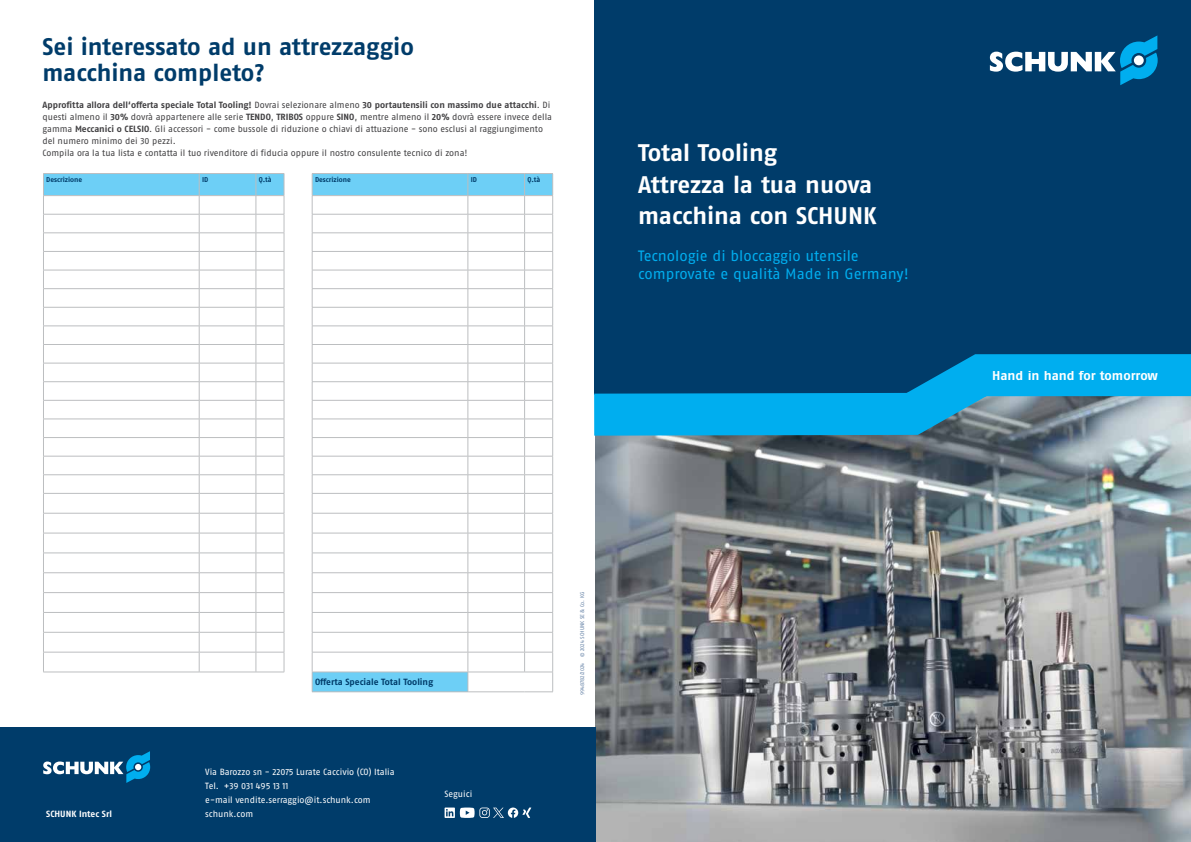
<style>
.page{position:relative;width:1191px;height:842px;background:#fff}
.page>*{position:absolute;margin:0;border:0;box-sizing:border-box;transform-origin:0 0}
.t1{font:700 24px/26px "SCHUNK Fago Pro";letter-spacing:-.005em;color:#003c6a}
.t2{font:700 24px/31.5px "SCHUNK Fago Pro";letter-spacing:-.005em;color:#fff}
.t3{font:15px/18px "SCHUNK Fago Pro";color:#00aeef}
.t4{font:700 13px "SCHUNK Fago Pro";color:#fff}
.t5{font:9px/12px "SCHUNK Fago Pro";color:#414042}
.t6{font:9px/14px "SCHUNK Fago Pro";letter-spacing:-.005em;color:#fff}
.t7{font:700 9px "SCHUNK Fago Pro";color:#003c6a}
.t8{font:700 9px "SCHUNK Fago Pro";color:#fff}
.t9{font:700 7px "SCHUNK Fago Pro";color:#003c6a}
.t10{font:5.5px "SCHUNK Fago Pro";letter-spacing:-.01em;color:#6683a7}
.s1{font-weight:700}
</style>
<div class="page">
<img style="left:595px;top:457px;width:596px;height:385px">
<div style="left:0;top:728px;width:595px;height:114px;background:#003c6a"></div>
<svg style="left:43px;top:173px;width:242px;height:500px"></svg>
<div style="left:594px;top:0;width:597px;height:394px;background:#003c6a"></div>
<svg style="left:990px;top:35px;width:167px;height:50px"></svg>
<svg style="left:553px;top:318px;width:638px;height:139px"></svg>
<div style="left:973px;top:370px;width:186px;height:23px;border:1px solid #00aeef"></div>
<svg style="left:312px;top:173px;width:241px;height:519px"></svg>
<svg style="left:43px;top:751px;width:107px;height:32px"></svg>
<svg style="left:444px;top:807px;width:87px;height:11px"></svg>
<h1 class="t1" style="left:43px;top:33px;width:373px">Sei interessato ad un attrezzaggio macchina completo?</h1>
<p class="t5" style="left:43px;top:98px;width:511px"><span class="s1">Approfitta allora dell‘offerta speciale Total Tooling!</span> Dovrai selezionare almeno <span class="s1">30 portautensili con massimo due attacchi</span>. Di questi almeno il <span class="s1">30%</span> dovrà appartenere alle serie <span class="s1">TENDO</span>, <span class="s1">TRIBOS</span> oppure <span class="s1">SINO</span>, mentre almeno il <span class="s1">20%</span> dovrà essere invece della gamma <span class="s1">Meccanici o CELSIO</span>. Gli accessori - come bussole di riduzione o chiavi di attuazione - sono esclusi al raggiungimento del numero minimo dei 30 pezzi.<br>Compila ora la tua lista e contatta il tuo rivenditore di fiducia oppure il nostro consulente tecnico di zona!</p>
<p class="t9" style="left:46px;top:175px;width:37px">Descrizione</p>
<p class="t9" style="left:202px;top:175px;width:8px">ID</p>
<p class="t9" style="left:259px;top:175px;width:14px">Q.tà</p>
<p class="t9" style="left:315px;top:175px;width:37px">Descrizione</p>
<p class="t9" style="left:471px;top:175px;width:8px">ID</p>
<p class="t9" style="left:527px;top:175px;width:14px">Q.tà</p>
<h1 class="t2" style="left:638px;top:137px;width:240px">Total Tooling<br>Attrezza la tua nuova macchina con SCHUNK</h1>
<h2 class="t3" style="left:638px;top:247px;width:272px">Tecnologie di bloccaggio utensile comprovate e qualità Made in Germany!</h2>
<p class="t8" style="left:46px;top:808px;width:67px">SCHUNK Intec Srl</p>
<p class="t7" style="left:315px;top:677px;width:120px">Offerta Speciale Total Tooling</p>
<p class="t6" style="left:205px;top:765px;width:191px">Via Barozzo sn - 22075 Lurate Caccivio (CO) Italia<br>Tel. +39 031 495 13 11<br>e-mail vendite.serraggio@it.schunk.com schunk.com</p>
<p class="t6" style="left:444px;top:787px;width:29px">Seguici</p>
<p class="t10" style="left:579px;top:695px;width:105px;rotate:-90deg">9948782/2024 © 2024 SCHUNK SE &amp; Co. KG</p>
<h3 class="t4" style="left:992px;top:368px;width:167px">Hand in hand for tomorrow</h3>
</div>
